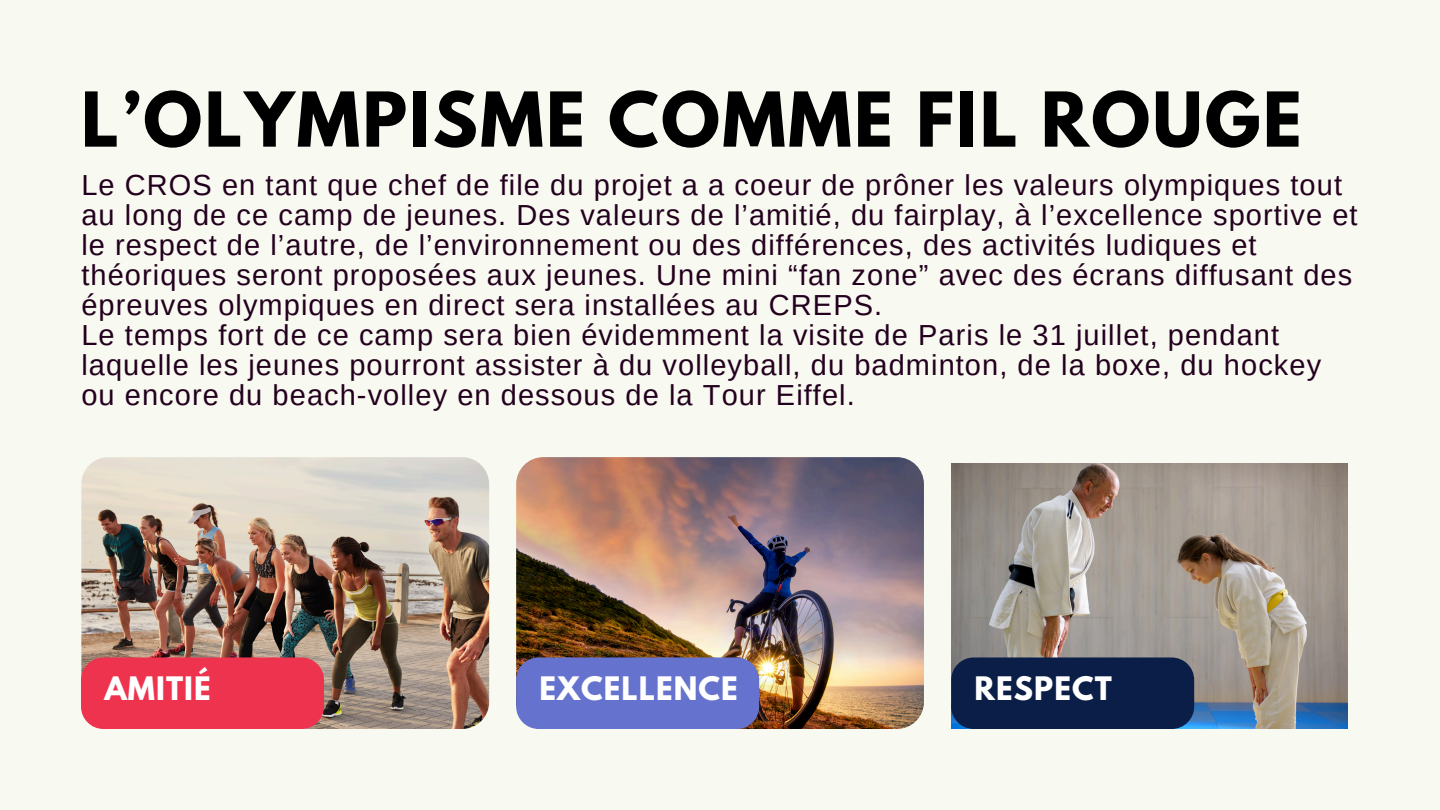
<style>
.page{position:relative;width:1440px;height:810px;background:#f8f9f0}
.page>*{position:absolute;margin:0;border:0;box-sizing:border-box;transform-origin:0 0}
.t1{font:700 67px "League Spartan";letter-spacing:.035em;color:#000}
.t2{font:29px/30px "Arimo";letter-spacing:.035em;color:#23001e}
.t3{font:700 28.7px "League Spartan";letter-spacing:.035em;color:#fff}
</style>
<div class="page">
<img style="left:516px;top:457px;width:408px;height:272px;border-radius:27px">
<img style="left:81px;top:457px;width:408px;height:272px;border-radius:27px">
<div style="left:81px;top:657px;width:243px;height:72px;background:#ee334e;border-radius:22px"></div>
<div style="left:516px;top:657px;width:243px;height:72px;background:#6673ce;border-radius:22px"></div>
<img style="left:951px;top:464px;width:397px;height:265px">
<div style="left:951px;top:657px;width:243px;height:72px;background:#0a1e47;border-radius:22px"></div>
<p class="t1" style="left:81px;top:86px;width:1222px">L’OLYMPISME COMME FIL ROUGE</p>
<p class="t2" style="left:81px;top:170px;width:1278px">Le CROS en tant que chef de file du projet a a coeur de prôner les valeurs olympiques tout au long de ce camp de jeunes. Des valeurs de l’amitié, du fairplay, à l’excellence sportive et le respect de l’autre, de l’environnement ou des différences, des activités ludiques et théoriques seront proposées aux jeunes. Une mini “fan zone” avec des écrans diffusant des épreuves olympiques en direct sera installées au CREPS.</p>
<h2 class="t2" style="left:81px;top:320px;width:1241px">Le temps fort de ce camp sera bien évidemment la visite de Paris le 31 juillet, pendant laquelle les jeunes pourront assister à du volleyball, du badminton, de la boxe, du hockey ou encore du beach-volley en dessous de la Tour Eiffel.</h2>
<h2 class="t3" style="left:104px;top:674px;width:108px">AMITIÉ</h2>
<p class="t3" style="left:540px;top:674px;width:200px">EXCELLENCE</p>
<h2 class="t3" style="left:975px;top:674px;width:139px">RESPECT</h2>
</div>
